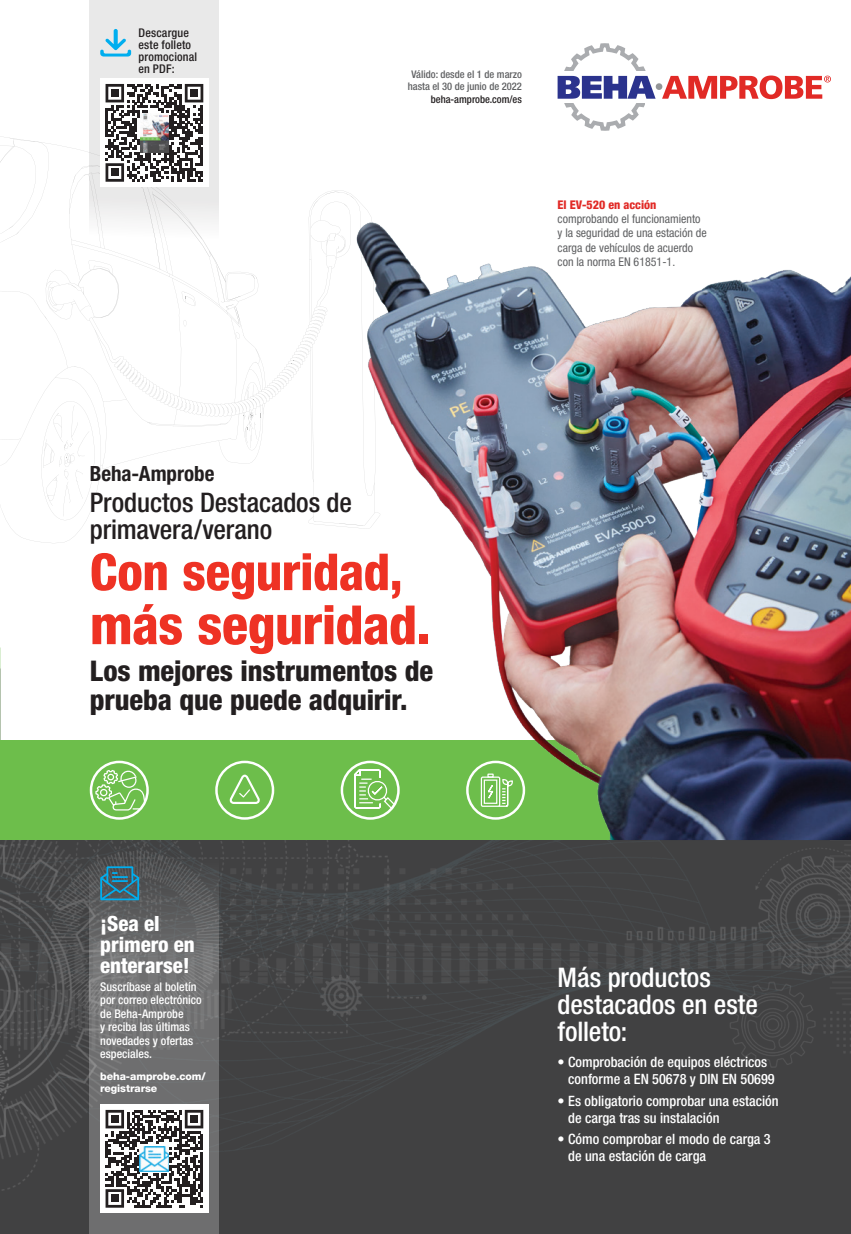
<style>
.page{position:relative;width:851px;height:1234px;background:#fff}
.page>*{position:absolute;margin:0;border:0;box-sizing:border-box;transform-origin:0 0}
.t1{font:800 condensed 54px "Helvetica Neue LT Pro";letter-spacing:-.01em;color:#ee3224}
.t2{font:800 condensed 51px "Helvetica Neue LT Pro";letter-spacing:-.01em;color:#ee3224}
.t3{font:800 condensed 28.5px/28.5px "Helvetica Neue LT Pro";letter-spacing:-.005em;color:#231f20}
.t4{font:500 condensed 27px/27px "Helvetica Neue LT Pro";letter-spacing:-.005em;color:#231f20}
.t5{font:500 condensed 27px/27px "Helvetica Neue LT Pro";letter-spacing:-.005em;color:#fff}
.t6{font:800 condensed 21px/21px "Helvetica Neue LT Pro";letter-spacing:-.005em;color:#fff}
.t7{font:700 condensed 21px "Helvetica Neue LT Pro";color:#231f20}
.t8{font:500 condensed 14.25px/17.1px "Helvetica Neue LT Pro";color:#fff}
.t9{font:condensed 12px/14.4px "Helvetica Neue LT Pro";color:#5f6062}
.t10{font:500 condensed 12px/13.5px "Helvetica Neue LT Pro";color:#fff}
.t11{font:500 condensed 12px/12px "Helvetica Neue LT Pro";letter-spacing:.015em;color:#231f20}
.t12{font:800 condensed 12px "Helvetica Neue LT Pro";color:#e12a26}
.t13{font:500 condensed 10.5px/12.6px "Helvetica Neue LT Pro";color:#5f6062;text-align:center}
.t14{font:800 10.5px/12.6px "Helvetica Neue LT Pro";letter-spacing:-.005em;color:#fff}
.t15{font:500 condensed 10.5px "Helvetica Neue LT Pro";color:#231f20}
</style>
<div class="page">
<img style="left:0;top:668px;width:1px;height:72px">
<div style="left:0;top:830px;width:850px;height:403px;background:#414142"></div>
<img style="left:0;top:839px;width:850px;height:383px">
<div style="left:0;top:740px;width:850px;height:99px;background:#6dbe4b"></div>
<svg style="left:90px;top:811px;width:129px;height:422px;fill:#6e6e6f"></svg>
<div style="left:90px;top:0;width:129px;height:268px;background:#e9e9e9"></div>
<img style="left:350px;top:226px;width:500px;height:613px">
<svg style="left:557px;top:43px;width:273px;height:88px"></svg>
<svg style="left:353px;top:768px;width:44px;height:42px"></svg>
<div style="left:340px;top:760px;width:59px;height:59px;border:2px solid #fff;border-radius:50%"></div>
<svg style="left:95px;top:763px;width:52px;height:48px"></svg>
<div style="left:90px;top:760px;width:59px;height:59px;border:2px solid #fff;border-radius:50%"></div>
<div style="left:466px;top:760px;width:59px;height:59px;border:2px solid #fff;border-radius:50%"></div>
<div style="left:480px;top:776px;width:20px;height:30px;border:1px solid #fff"></div>
<div style="left:483px;top:779px;width:14px;height:24px;border:1px solid #fff"></div>
<svg style="left:486px;top:772px;width:27px;height:35px"></svg>
<div style="left:215px;top:760px;width:59px;height:59px;border:2px solid #fff;border-radius:50%"></div>
<svg style="left:229px;top:774px;width:31px;height:29px"></svg>
<div style="left:100px;top:79px;width:108px;height:108px;background:#fff"></div>
<svg style="left:0;top:84px;width:381px;height:459px"></svg>
<div style="left:111px;top:89px;width:8px;height:8px;background:#231f20"></div>
<div style="left:190px;top:89px;width:8px;height:8px;background:#231f20"></div>
<div style="left:111px;top:168px;width:8px;height:8px;background:#231f20"></div>
<img style="left:141px;top:113px;width:27px;height:40px">
<div style="left:100px;top:1104px;width:108px;height:108px;background:#fff"></div>
<svg style="left:105px;top:1109px;width:98px;height:98px"></svg>
<div style="left:111px;top:1114px;width:8px;height:8px;background:#231f20"></div>
<div style="left:190px;top:1114px;width:8px;height:8px;background:#231f20"></div>
<div style="left:111px;top:1194px;width:8px;height:8px;background:#231f20"></div>
<img style="left:140px;top:1145px;width:29px;height:26px">
<svg style="left:100px;top:29px;width:31px;height:27px"></svg>
<svg style="left:100px;top:866px;width:39px;height:34px"></svg>
<p class="t11" style="left:138px;top:26px;width:60px">Descargue este folleto promocional en PDF:</p>
<p class="t13" style="left:407px;top:67px;width:116px">Válido: desde el 1 de marzo hasta el 30 de junio de 2022</p>
<p class="t15" style="left:430px;top:93px;width:93px">beha-amprobe.com/es</p>
<p class="t12" style="left:557px;top:197px;width:100px">El EV-520 en acción</p>
<p class="t9" style="left:557px;top:211px;width:150px">comprobando el funcionamiento y la seguridad de una estación de carga de vehículos de acuerdo con la norma EN 61851-1.</p>
<h3 class="t7" style="left:90px;top:460px;width:126px">Beha-Amprobe</h3>
<h3 class="t4" style="left:90px;top:488px;width:264px">Productos Destacados de primavera/verano</h3>
<h2 class="t2" style="left:90px;top:540px;width:314px">Con seguridad,</h2>
<h1 class="t1" style="left:90px;top:591px;width:342px">más seguridad.</h1>
<h3 class="t3" style="left:90px;top:656px;width:345px">Los mejores instrumentos de prueba que puede adquirir.</h3>
<h3 class="t6" style="left:100px;top:912px;width:96px">¡Sea el primero en enterarse!</h3>
<p class="t10" style="left:100px;top:979px;width:103px">Suscríbase al boletín por correo electrónico de Beha-Amprobe<br>y reciba las últimas novedades y ofertas especiales.</p>
<p class="t14" style="left:100px;top:1069px;width:107px">beha-amprobe.com/ registrarse</p>
<h3 class="t5" style="left:557px;top:963px;width:202px">Más productos destacados en este folleto:</h3>
<p class="t8" style="left:568px;top:1053px;width:208px;text-indent:-11px">• Comprobación de equipos eléctricos conforme a EN 50678 y DIN EN 50699</p>
<p class="t8" style="left:568px;top:1091px;width:212px;text-indent:-11px">• Es obligatorio comprobar una estación de carga tras su instalación</p>
<p class="t8" style="left:568px;top:1129px;width:204px;text-indent:-11px">• Cómo comprobar el modo de carga 3 de una estación de carga</p>
</div>
